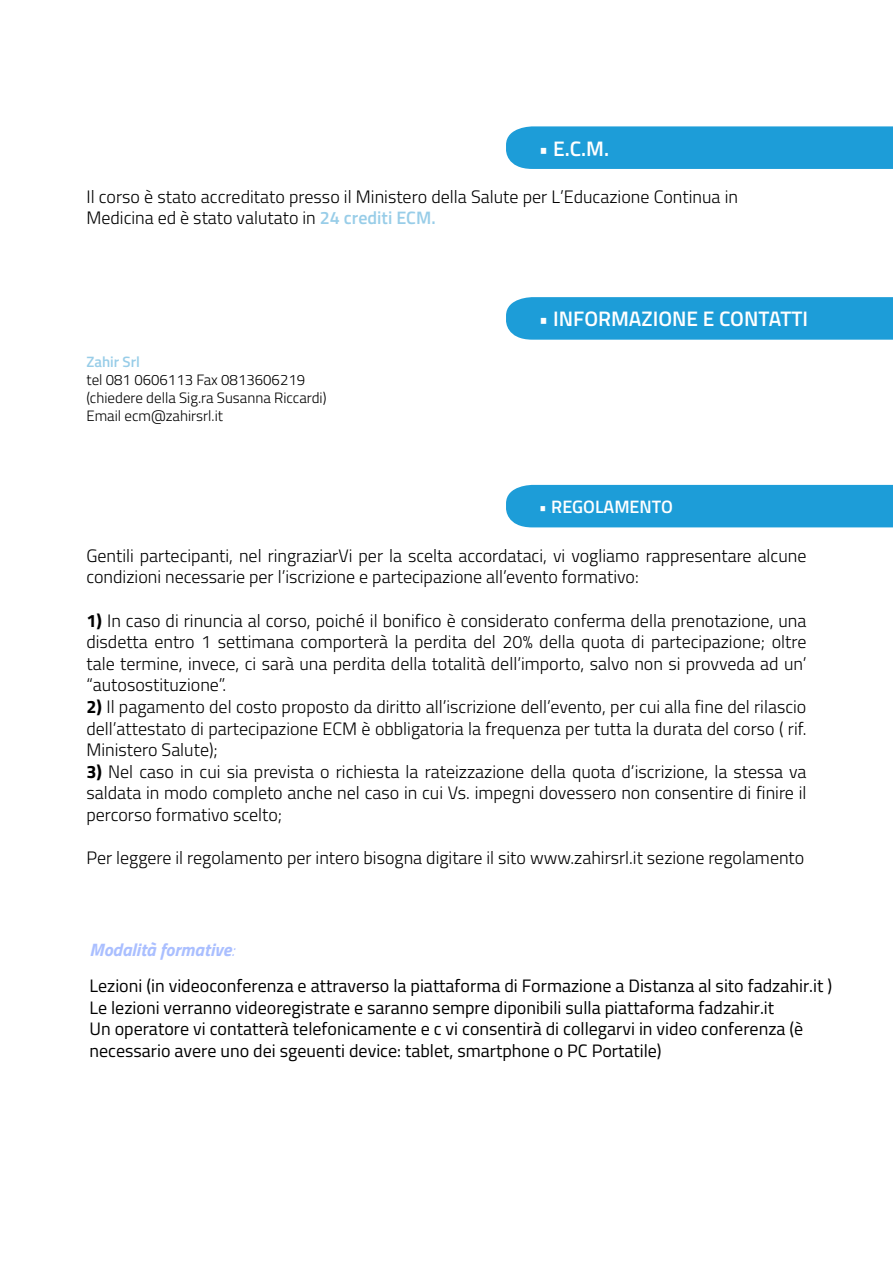
<style>
.page{position:relative;width:893px;height:1263px;background:#fff}
.page>*{position:absolute;margin:0;border:0;box-sizing:border-box;transform-origin:0 0}
.t1{font:600 21px "Titillium";color:#fff}
.t2{font:300 18px/21.6px "Titillium";color:#000;text-align:justify}
.t3{font:18px/21.6px "Titillium";color:#000}
.t4{font:italic 700 18px "Titillium Web";color:#aabfff}
.t5{font:600 18px "Titillium";color:#fff}
.t6{font:300 15px/18px "Titillium";color:#000}
.t7{font:600 15px "Titillium";color:#98cde8}
.s1{font-weight:600;color:#98cde8}
.s2{font-weight:700}
.s3{font-family:"Titillium";font-weight:300}
</style>
<div class="page">
<div style="left:506px;top:126px;width:387px;height:43px;background:#1d9dd8"></div>
<div style="left:506px;top:297px;width:387px;height:43px;background:#1d9dd8"></div>
<div style="left:506px;top:485px;width:387px;height:42px;background:#1d9dd8"></div>
<p class="t1" style="left:539px;top:132px;width:72px">• E.C.M.</p>
<p class="t2" style="left:86px;top:185px;width:653px">Il corso è stato accreditato presso il Ministero della Salute per L’Educazione Continua in<br>Medicina ed è stato valutato in <span class="s1">24 crediti ECM.</span></p>
<p class="t7" style="left:86px;top:350px;width:55px">Zahir Srl</p>
<p class="t6" style="left:86px;top:370px;width:242px">tel 081 0606113 Fax 0813606219 (chiedere della Sig.ra Susanna Riccardi)<br>Email ecm@zahirsrl.it</p>
<p class="t1" style="left:539px;top:303px;width:271px">• INFORMAZIONE E CONTATTI</p>
<p class="t5" style="left:539px;top:493px;width:136px">• REGOLAMENTO</p>
<p class="t2" style="left:86px;top:544px;width:722px">Gentili partecipanti, nel ringraziarVi per la scelta accordataci, vi vogliamo rappresentare alcune condizioni necessarie per l’iscrizione e partecipazione all’evento formativo:</p>
<p class="t2" style="left:86px;top:609px;width:722px"><span class="s2">1)</span> In caso di rinuncia al corso, poiché il bonifico è considerato conferma della prenotazione, una disdetta entro 1 settimana comporterà la perdita del 20% della quota di partecipazione; oltre tale termine, invece, ci sarà una perdita della totalità dell’importo, salvo non si provveda ad un’ “autosostituzione”.</p>
<p class="t2" style="left:86px;top:695px;width:722px"><span class="s2">2)</span> Il pagamento del costo proposto da diritto all’iscrizione dell’evento, per cui alla fine del rilascio dell’attestato di partecipazione ECM è obbligatoria la frequenza per tutta la durata del corso ( rif.<br>Ministero Salute);</p>
<p class="t2" style="left:86px;top:760px;width:722px"><span class="s2">3)</span> Nel caso in cui sia prevista o richiesta la rateizzazione della quota d’iscrizione, la stessa va saldata in modo completo anche nel caso in cui Vs. impegni dovessero non consentire di finire il percorso formativo scelto;</p>
<p class="t2" style="left:86px;top:846px;width:719px">Per leggere il regolamento per intero bisogna digitare il sito www.zahirsrl.it sezione regolamento</p>
<p class="t4" style="left:89px;top:935px;width:154px">Modalità formative<span class="s3">:</span></p>
<p class="t3" style="left:89px;top:974px;width:744px">Lezioni (in videoconferenza e attraverso la piattaforma di Formazione a Distanza al sito fadzahir.it )<br>Le lezioni verranno videoregistrate e saranno sempre diponibili sulla piattaforma fadzahir.it<br>Un operatore vi contatterà telefonicamente e c vi consentirà di collegarvi in video conferenza (è necessario avere uno dei sgeuenti device: tablet, smartphone o PC Portatile)</p>
</div>
